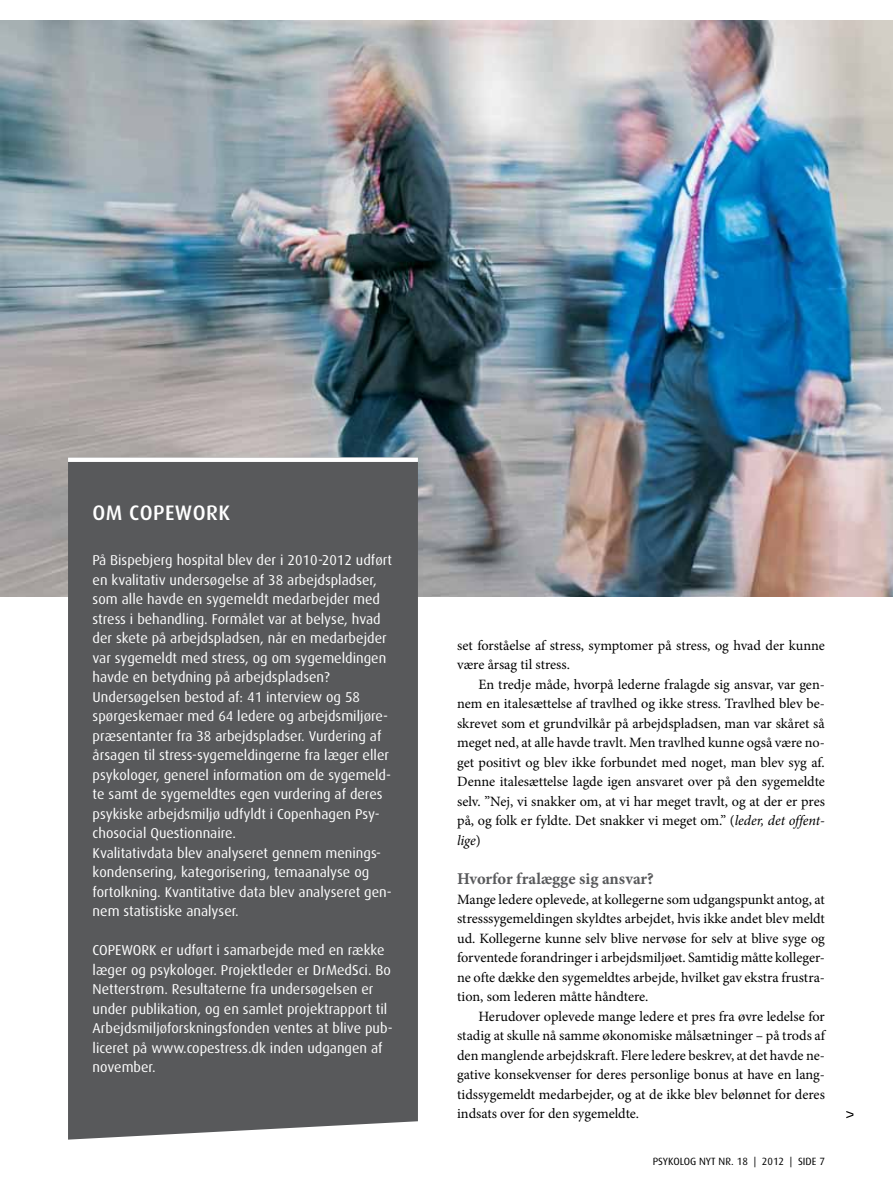
<style>
.page{position:relative;width:893px;height:1200px;background:#fff}
.page>*{position:absolute;margin:0;border:0;box-sizing:border-box;transform-origin:0 0}
.t1{font:500 21px "Dax";letter-spacing:.02em;color:#fff}
.t2{font:700 16.5px "Minion Pro";color:#58595b}
.t3{font:14.25px/19.5px "Minion Pro";color:#000;text-align:justify}
.t4{font:14.25px/19.5px "Dax";color:#fff}
.t5{font:10.5px "Dax";color:#000}
.s1{font-style:italic}
</style>
<div class="page">
<img style="left:0;top:20px;width:893px;height:576px">
<div style="left:68px;top:462px;width:350px;height:677px;background:#58595b"></div>
<div style="left:68px;top:457px;width:350px;height:5px;background:#fff"></div>
<svg style="left:846px;top:1111px;width:7px;height:6px"></svg>
<h1 class="t1" style="left:93px;top:501px;width:139px">om COPEWORK</h1>
<p class="t4" style="left:93px;top:550px;width:301px">På Bispebjerg hospital blev der i 2010-2012 udført en kvalitativ undersøgelse af 38 arbejdspladser, som alle havde en sygemeldt medarbejder med stress i behandling. Formålet var at belyse, hvad der skete på arbejdspladsen, når en medarbejder var sygemeldt med stress, og om sygemeldingen havde en betydning på arbejdspladsen?<br>Undersøgelsen bestod af: 41 interview og 58 spørgeskemaer med 64 ledere og arbejdsmiljøre&shy;præsentanter fra 38 arbejdspladser. Vurdering af årsagen til stress-sygemeldingerne fra læger eller psykologer, generel information om de sygemeld&shy;te samt de sygemeldtes egen vurdering af deres psykiske arbejdsmiljø udfyldt i Copenhagen Psy&shy;chosocial Questionnaire.<br>Kvalitativdata blev analyseret gennem menings&shy;kondensering, kategorisering, temaanalyse og fortolkning. Kvantitative data blev analyseret gen&shy;nem statistiske analyser.</p>
<p class="t4" style="left:93px;top:940px;width:302px">COPEWORK er udført i samarbejde med en række læger og psykologer. Projektleder er DrMedSci. Bo Netterstrøm. Resultaterne fra undersøgelsen er under publikation, og en samlet projektrapport til Arbejdsmiljøforskningsfonden ventes at blive pub&shy;liceret på www.copestress.dk inden udgangen af november.</p>
<p class="t3" style="left:457px;top:635px;width:369px">set forståelse af stress, symptomer på stress, og hvad der kunne være årsag til stress.</p>
<p class="t3" style="left:457px;top:674px;width:369px;text-indent:21px">En tredje måde, hvorpå lederne fralagde sig ansvar, var gen&shy;nem en italesættelse af travlhed og ikke stress. Travlhed blev be&shy;skrevet som et grundvilkår på arbejdspladsen, man var skåret så meget ned, at alle havde travlt. Men travlhed kunne også være no&shy;get positivt og blev ikke forbundet med noget, man blev syg af.<br>Denne italesættelse lagde igen ansvaret over på den sygemeldte selv. ”Nej, vi snakker om, at vi har meget travlt, og at der er pres på, og folk er fyldte. Det snakker vi meget om.” (<span class="s1">leder, det offent&shy;lige</span>)</p>
<p class="t2" style="left:457px;top:866px;width:198px">Hvorfor fralægge sig ansvar?</p>
<p class="t3" style="left:457px;top:889px;width:369px">Mange ledere oplevede, at kollegerne som udgangspunkt antog, at stresssygemeldingen skyldtes arbejdet, hvis ikke andet blev meldt ud. Kollegerne kunne selv blive nervøse for selv at blive syge og forventede forandringer i arbejdsmiljøet. Samtidig måtte kolleger&shy;ne ofte dække den sygemeldtes arbejde, hvilket gav ekstra frustra&shy;tion, som lederen måtte håndtere.</p>
<p class="t3" style="left:457px;top:1006px;width:369px;text-indent:21px">Herudover oplevede mange ledere et pres fra øvre ledelse for stadig at skulle nå samme økonomiske målsætninger – på trods af den manglende arbejdskraft. Flere ledere beskrev, at det havde ne&shy;gative konsekvenser for deres personlige bonus at have en lang&shy;tidssygemeldt medarbejder, og at de ikke blev belønnet for deres indsats over for den sygemeldte.</p>
<p class="t5" style="left:653px;top:1154px;width:174px">PSYKOLOG NYT NR. 18 | 2012 | SIDE 7</p>
</div>
